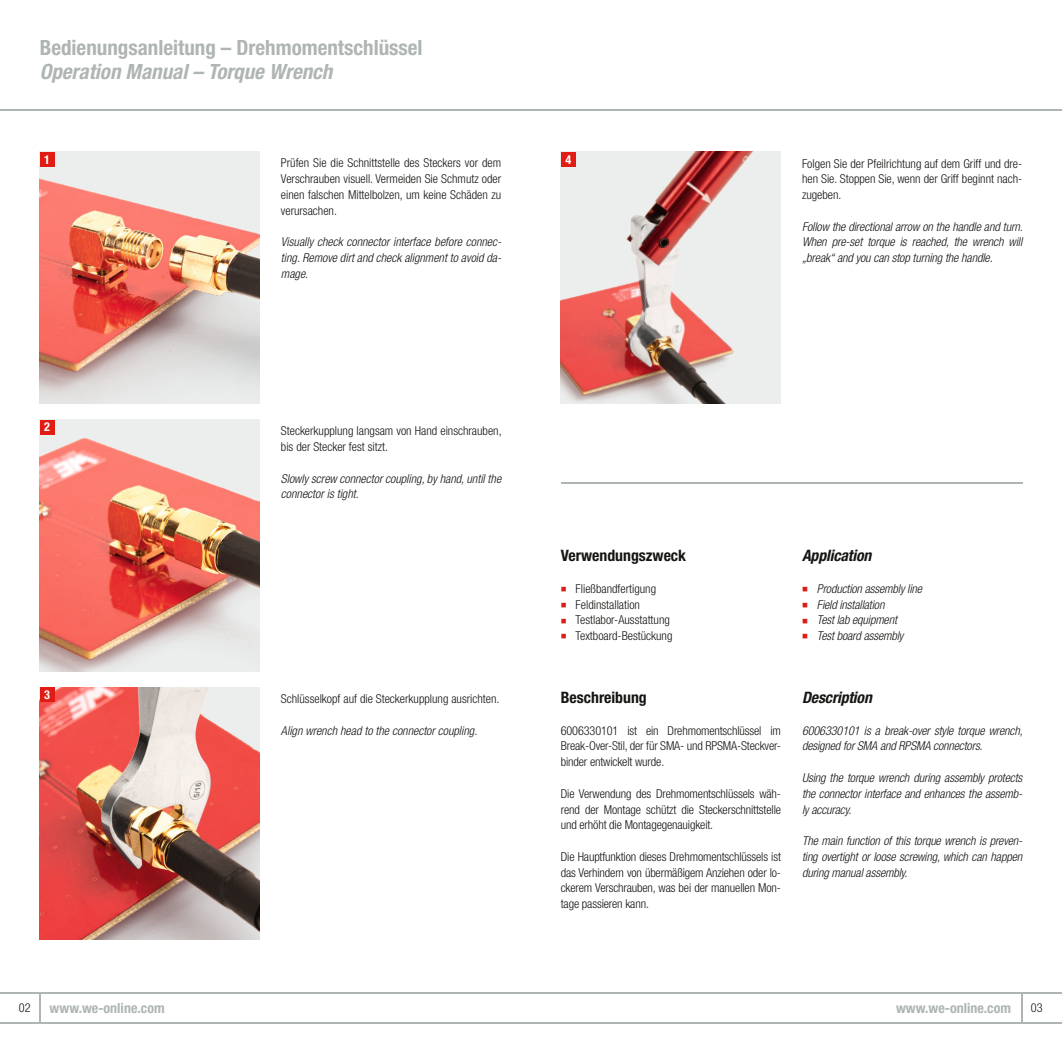
<style>
.page{position:relative;width:1062px;height:1062px;background:#fff}
.page>*{position:absolute;margin:0;border:0;box-sizing:border-box;transform-origin:0 0}
.t1{font:700 condensed 21px "Helvetica Neue LT Pro";color:#aeb5b3}
.t2{font:italic 700 condensed 21px "Helvetica Neue LT Pro";color:#aeb5b3}
.t3{font:700 condensed 15.75px "Helvetica Neue LT Pro";color:#151513}
.t4{font:italic 700 condensed 15.75px "Helvetica Neue LT Pro";letter-spacing:-.01em;color:#151513}
.t5{font:700 condensed 14px "Helvetica Neue LT Pro";color:#aeb5b3}
.t6{font:300 condensed 12.25px/15.8px "Helvetica Neue LT Pro";color:#151513;text-align:justify}
.t7{font:italic 300 condensed 12.25px/15.8px "Helvetica Neue LT Pro";letter-spacing:-.01em;color:#151513;text-align:justify}
.t8{font:700 condensed 12.25px "Helvetica Neue LT Pro";color:#fff}
</style>
<div class="page">
<hr style="left:40px;top:992px;width:1px;height:31px;background:#aeb5b3">
<hr style="left:0;top:1022px;width:1062px;height:1px;background:#aeb5b3">
<hr style="left:0;top:992px;width:1062px;height:1px;background:#aeb5b3">
<hr style="left:561px;top:482px;width:461px;height:2px;background:#aeb5b3">
<hr style="left:0;top:109px;width:1062px;height:1px;background:#aeb5b3">
<hr style="left:1021px;top:992px;width:1px;height:31px;background:#aeb5b3">
<img style="left:40px;top:152px;width:220px;height:252px">
<img style="left:40px;top:687px;width:220px;height:252px">
<img style="left:561px;top:152px;width:220px;height:252px">
<img style="left:40px;top:419px;width:220px;height:252px">
<div style="left:40px;top:152px;width:15px;height:15px;background:#e01c15"></div>
<div style="left:40px;top:687px;width:15px;height:15px;background:#e01c15"></div>
<div style="left:561px;top:152px;width:14px;height:15px;background:#e01c15"></div>
<div style="left:40px;top:419px;width:15px;height:15px;background:#e01c15"></div>
<h1 class="t1" style="left:40px;top:34px;width:384px">Bedienungsanleitung – Drehmomentschlüssel</h1>
<h1 class="t2" style="left:40px;top:59px;width:294px">Operation Manual – Torque Wrench</h1>
<p class="t8" style="left:44px;top:152px;width:7px">1</p>
<p class="t6" style="left:281px;top:155px;width:222px">Prüfen Sie die Schnittstelle des Steckers vor dem Verschrauben visuell. Vermeiden Sie Schmutz oder einen falschen Mittelbolzen, um keine Schäden zu verursachen.</p>
<p class="t7" style="left:281px;top:234px;width:222px">Visually check connector interface before connec&shy;ting. Remove dirt and check alignment to avoid da&shy;mage.</p>
<p class="t8" style="left:44px;top:420px;width:7px">2</p>
<p class="t6" style="left:281px;top:423px;width:222px">Steckerkupplung langsam von Hand einschrauben, bis der Stecker fest sitzt.</p>
<p class="t7" style="left:281px;top:471px;width:222px">Slowly screw connector coupling, by hand, until the connector is tight.</p>
<p class="t8" style="left:44px;top:687px;width:7px">3</p>
<p class="t6" style="left:281px;top:691px;width:220px">Schlüsselkopf auf die Steckerkupplung ausrichten.</p>
<p class="t7" style="left:281px;top:723px;width:198px">Align wrench head to the connector coupling.</p>
<p class="t8" style="left:565px;top:152px;width:7px">4</p>
<p class="t6" style="left:802px;top:155px;width:222px">Folgen Sie der Pfeilrichtung auf dem Griff und dre&shy;hen Sie. Stoppen Sie, wenn der Griff beginnt nach&shy;zugeben.</p>
<p class="t7" style="left:802px;top:219px;width:222px">Follow the directional arrow on the handle and turn.<br>When pre-set torque is reached, the wrench will „break“ and you can stop turning the handle.</p>
<p class="t3" style="left:561px;top:546px;width:127px">Verwendungszweck</p>
<p class="t6" style="left:575px;top:580px;width:98px;text-align:left">Fließbandfertigung<br>Feldinstallation<br>Testlabor-Ausstattung<br>Textboard-Bestückung</p>
<p class="t3" style="left:561px;top:688px;width:88px">Beschreibung</p>
<p class="t6" style="left:561px;top:722px;width:222px">6006330101 ist ein Drehmomentschlüssel im Break-Over-Stil, der für SMA- und RPSMA-Steckver&shy;binder entwickelt wurde.</p>
<p class="t6" style="left:561px;top:785px;width:222px">Die Verwendung des Drehmomentschlüssels wäh&shy;rend der Montage schützt die Steckerschnittstelle und erhöht die Montagegenauigkeit.</p>
<p class="t6" style="left:561px;top:848px;width:222px">Die Hauptfunktion dieses Drehmomentschlüssels ist das Verhindern von übermäßigem Anziehen oder lo&shy;ckerem Verschrauben, was bei der manuellen Mon&shy;tage passieren kann.</p>
<p class="t4" style="left:802px;top:546px;width:71px">Application</p>
<p class="t7" style="left:817px;top:581px;width:107px;text-align:left">Production assembly line<br>Field installation<br>Test lab equipment<br>Test board assembly</p>
<p class="t4" style="left:802px;top:688px;width:71px">Description</p>
<p class="t7" style="left:802px;top:723px;width:222px">6006330101 is a break-over style torque wrench, designed for SMA and RPSMA connectors.</p>
<p class="t7" style="left:802px;top:770px;width:222px">Using the torque wrench during assembly protects the connector interface and enhances the assemb&shy;ly accuracy.</p>
<p class="t7" style="left:802px;top:833px;width:222px">The main function of this torque wrench is preven&shy;ting overtight or loose screwing, which can happen during manual assembly.</p>
<p class="t6" style="left:19px;top:1000px;width:13px">02</p>
<p class="t5" style="left:50px;top:999px;width:117px">www.we-online.com</p>
<p class="t5" style="left:896px;top:999px;width:117px">www.we-online.com</p>
<p class="t6" style="left:1031px;top:1000px;width:13px">03</p>
</div>
